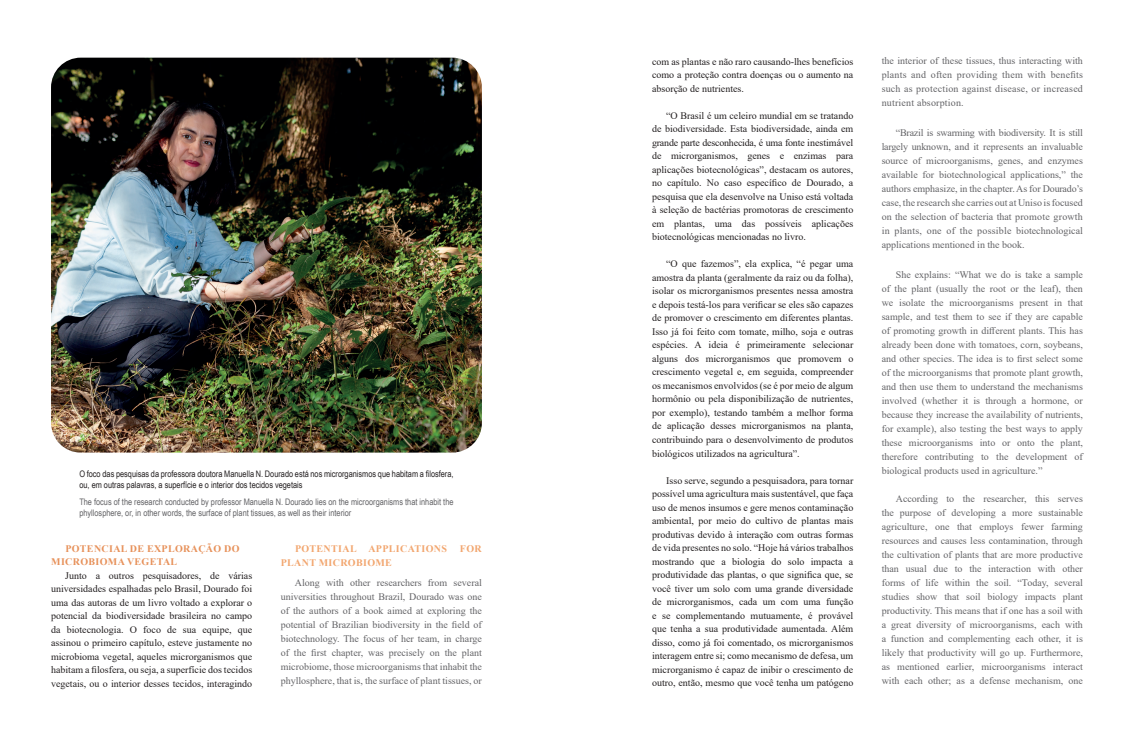
<style>
.page{position:relative;width:1134px;height:752px;background:#fff}
.page>*{position:absolute;margin:0;border:0;box-sizing:border-box;transform-origin:0 0}
.t1{font:10px/13.5px "Times New Roman";color:#231f20;text-align:justify}
.t2{font:10px/14px "Times New Roman";color:#636366;text-align:justify}
.t3{font:700 10px/13.5px "Times New Roman";letter-spacing:.035em;color:#e7915a}
.t4{font:700 10px "Times New Roman";letter-spacing:.035em;color:#f2a66f}
.t5{font:9px/11px "Arial Narrow";color:#636366}
.t6{font:9px/11px "Arial Narrow";color:#231f20}
</style>
<div class="page">
<img style="left:51px;top:58px;width:431px;height:394px">
<p class="t6" style="left:79px;top:467px;width:376px">O foco das pesquisas da professora doutora Manuella N. Dourado está nos microrganismos que habitam a filosfera, ou, em outras palavras, a superfície e o interior dos tecidos vegetais</p>
<p class="t5" style="left:79px;top:495px;width:376px">The focus of the research conducted by professor Manuella N. Dourado lies on the microorganisms that inhabit the phyllosphere, or, in other words, the surface of plant tissues, as well as their interior</p>
<p class="t4" style="left:295px;top:540px;width:154px">POTENTIAL APPLICATIONS</p>
<p class="t4" style="left:460px;top:540px;width:23px">FOR</p>
<p class="t4" style="left:281px;top:554px;width:113px">PLANT MICROBIOME</p>
<p class="t2" style="left:281px;top:574px;width:203px;text-indent:14px">Along with other researchers from several universities throughout Brazil, Dourado was one of the authors of a book aimed at exploring the potential of Brazilian biodiversity in the field of biotechnology. The focus of her team, in charge of the first chapter, was precisely on the plant microbiome, those microorganisms that inhabit the phyllosphere, that is, the surface of plant tissues, or</p>
<p class="t3" style="left:51px;top:541px;width:190px;text-indent:14px">POTENCIAL DE EXPLORAÇÃO DO<br>MICROBIOMA VEGETAL</p>
<p class="t1" style="left:51px;top:568px;width:203px;text-indent:14px">Junto a outros pesquisadores, de várias universidades espalhadas pelo Brasil, Dourado foi uma das autoras de um livro voltado a explorar o potencial da biodiversidade brasileira no campo da biotecnologia. O foco de sua equipe, que assinou o primeiro capítulo, esteve justamente no microbioma vegetal, aqueles microrganismos que habitam a filosfera, ou seja, a superfície dos tecidos vegetais, ou o interior desses tecidos, interagindo</p>
<p class="t1" style="left:652px;top:54px;width:203px">com as plantas e não raro causando-lhes benefícios como a proteção contra doenças ou o aumento na absorção de nutrientes.</p>
<p class="t1" style="left:652px;top:108px;width:203px;text-indent:14px">“O Brasil é um celeiro mundial em se tratando de biodiversidade. Esta biodiversidade, ainda em grande parte desconhecida, é uma fonte inestimável de microrganismos, genes e enzimas para aplicações biotecnológicas”, destacam os autores, no capítulo. No caso específico de Dourado, a pesquisa que ela desenvolve na Uniso está voltada à seleção de bactérias promotoras de crescimento em plantas, uma das possíveis aplicações biotecnológicas mencionadas no livro.</p>
<p class="t1" style="left:652px;top:257px;width:203px;text-indent:14px">“O que fazemos”, ela explica, “é pegar uma amostra da planta (geralmente da raiz ou da folha), isolar os microrganismos presentes nessa amostra e depois testá-los para verificar se eles são capazes de promover o crescimento em diferentes plantas.<br>Isso já foi feito com tomate, milho, soja e outras espécies. A ideia é primeiramente selecionar alguns dos microrganismos que promovem o crescimento vegetal e, em seguida, compreender os mecanismos envolvidos (se é por meio de algum hormônio ou pela disponibilização de nutrientes, por exemplo), testando também a melhor forma de aplicação desses microrganismos na planta, contribuindo para o desenvolvimento de produtos biológicos utilizados na agricultura”.</p>
<p class="t1" style="left:652px;top:473px;width:203px;text-indent:14px">Isso serve, segundo a pesquisadora, para tornar possível uma agricultura mais sustentável, que faça uso de menos insumos e gere menos contaminação ambiental, por meio do cultivo de plantas mais produtivas devido à interação com outras formas de vida presentes no solo. “Hoje há vários trabalhos mostrando que a biologia do solo impacta a produtividade das plantas, o que significa que, se você tiver um solo com uma grande diversidade de microrganismos, cada um com uma função e se complementando mutuamente, é provável que tenha a sua produtividade aumentada. Além disso, como já foi comentado, os microrganismos interagem entre si; como mecanismo de defesa, um microrganismo é capaz de inibir o crescimento de outro, então, mesmo que você tenha um patógeno</p>
<p class="t2" style="left:882px;top:53px;width:203px">the interior of these tissues, thus interacting with plants and often providing them with benefits such as protection against disease, or increased nutrient absorption.</p>
<p class="t2" style="left:882px;top:125px;width:203px;text-indent:14px">“Brazil is swarming with biodiversity. It is still largely unknown, and it represents an invaluable source of microorganisms, genes, and enzymes available for biotechnological applications,” the authors emphasize, in the chapter. As for Dourado’s case, the research she carries out at Uniso is focused on the selection of bacteria that promote growth in plants, one of the possible biotechnological applications mentioned in the book.</p>
<p class="t2" style="left:882px;top:267px;width:203px;text-indent:14px">She explains: “What we do is take a sample of the plant (usually the root or the leaf), then we isolate the microorganisms present in that sample, and test them to see if they are capable of promoting growth in different plants. This has already been done with tomatoes, corn, soybeans, and other species. The idea is to first select some of the microorganisms that promote plant growth, and then use them to understand the mechanisms involved (whether it is through a hormone, or because they increase the availability of nutrients, for example), also testing the best ways to apply these microorganisms into or onto the plant, therefore contributing to the development of biological products used in agriculture.”</p>
<p class="t2" style="left:882px;top:491px;width:203px;text-indent:14px">According to the researcher, this serves the purpose of developing a more sustainable agriculture, one that employs fewer farming resources and causes less contamination, through the cultivation of plants that are more productive than usual due to the interaction with other forms of life within the soil. “Today, several studies show that soil biology impacts plant productivity. This means that if one has a soil with a great diversity of microorganisms, each with a function and complementing each other, it is likely that productivity will go up. Furthermore, as mentioned earlier, microorganisms interact with each other; as a defense mechanism, one</p>
</div>
